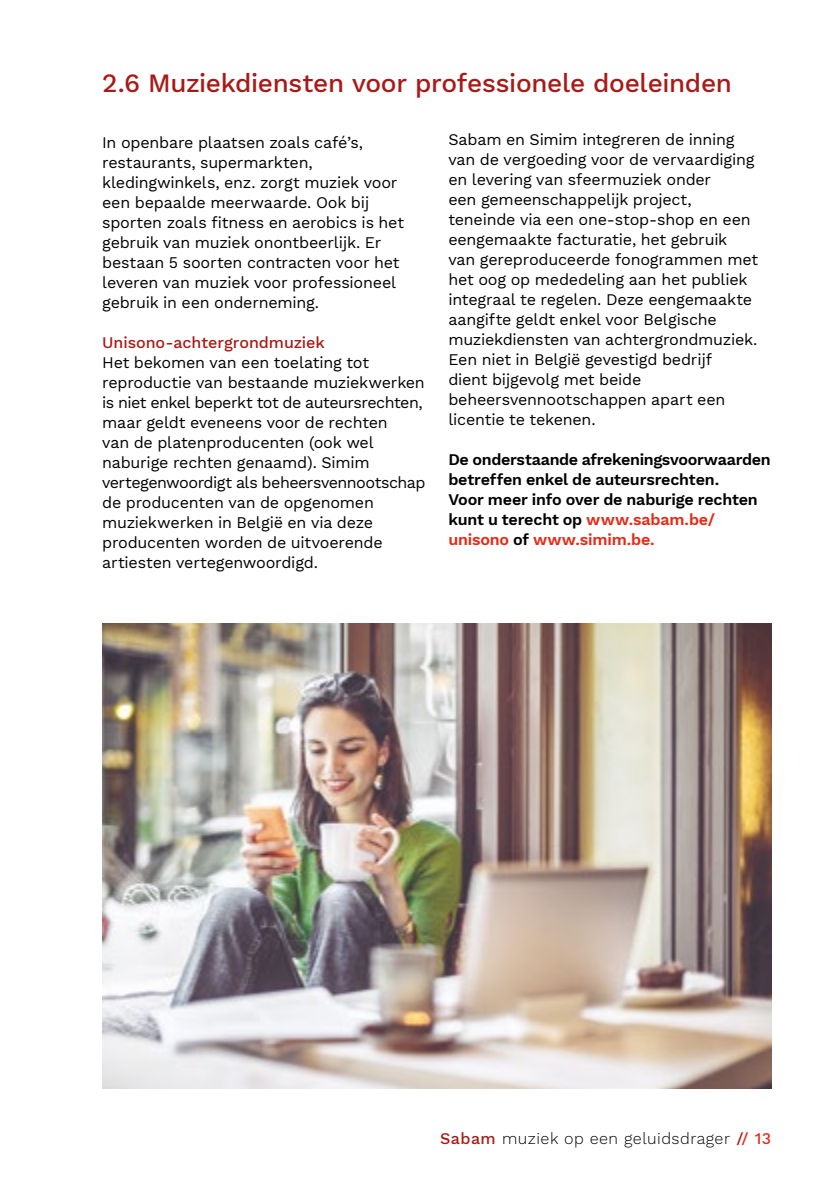
<style>
.page{position:relative;width:840px;height:1191px;background:#fff}
.page>*{position:absolute;margin:0;border:0;box-sizing:border-box;transform-origin:0 0}
.t1{font:500 26px "Work Sans";letter-spacing:-.01em;color:#a81a17}
.t2{font:16px/20px "Work Sans";letter-spacing:-.015em;color:#000}
.t3{font:600 16px/20px "Work Sans";letter-spacing:-.015em;color:#000}
.t4{font:300 16px "Work Sans";letter-spacing:.03em;color:#000}
.t5{font:500 16px "Work Sans";letter-spacing:-.005em;color:#a81a17}
.s1{color:#e52a16}
.s2{font-weight:500;color:#a81a17}
.s3{font-weight:500;color:#e52a16}
</style>
<div class="page">
<img style="left:102px;top:624px;width:669px;height:465px">
<h1 class="t1" style="left:102px;top:68px;width:631px">2.6 Muziekdiensten voor professionele doeleinden</h1>
<p class="t2" style="left:102px;top:133px;width:303px">In openbare plaatsen zoals café’s, restaurants, supermarkten, kledingwinkels, enz. zorgt muziek voor een bepaalde meerwaarde. Ook bij sporten zoals fitness en aerobics is het gebruik van muziek onontbeerlijk. Er bestaan 5 soorten contracten voor het leveren van muziek voor professioneel gebruik in een onderneming.</p>
<p class="t5" style="left:102px;top:333px;width:224px">Unisono-achtergrondmuziek</p>
<p class="t2" style="left:102px;top:353px;width:325px">Het bekomen van een toelating tot reproductie van bestaande muziekwerken is niet enkel beperkt tot de auteursrechten, maar geldt eveneens voor de rechten<br>van de platenproducenten (ook wel naburige rechten genaamd). Simim vertegenwoordigt als beheersvennootschap de producenten van de opgenomen muziekwerken in België en via deze producenten worden de uitvoerende artiesten vertegenwoordigd.</p>
<p class="t2" style="left:448px;top:131px;width:311px">Sabam en Simim integreren de inning van de vergoeding voor de vervaardiging en levering van sfeermuziek onder<br>een gemeenschappelijk project, teneinde via een one-stop-shop en een eengemaakte facturatie, het gebruik van gereproduceerde fonogrammen met het oog op mededeling aan het publiek integraal te regelen. Deze eengemaakte aangifte geldt enkel voor Belgische muziekdiensten van achtergrondmuziek.<br>Een niet in België gevestigd bedrijf<br>dient bijgevolg met beide beheersvennootschappen apart een licentie te tekenen.</p>
<p class="t3" style="left:448px;top:451px;width:324px">De onderstaande afrekeningsvoorwaarden betreffen enkel de auteursrechten.<br>Voor meer info over de naburige rechten kunt u terecht op <span class="s1">www.sabam.be/ unisono</span> of <span class="s1">www.simim.be.</span></p>
<p class="t4" style="left:440px;top:1129px;width:332px"><span class="s2">Sabam</span> muziek op een geluidsdrager <span class="s2">/</span><span class="s3">/ 13</span></p>
</div>
